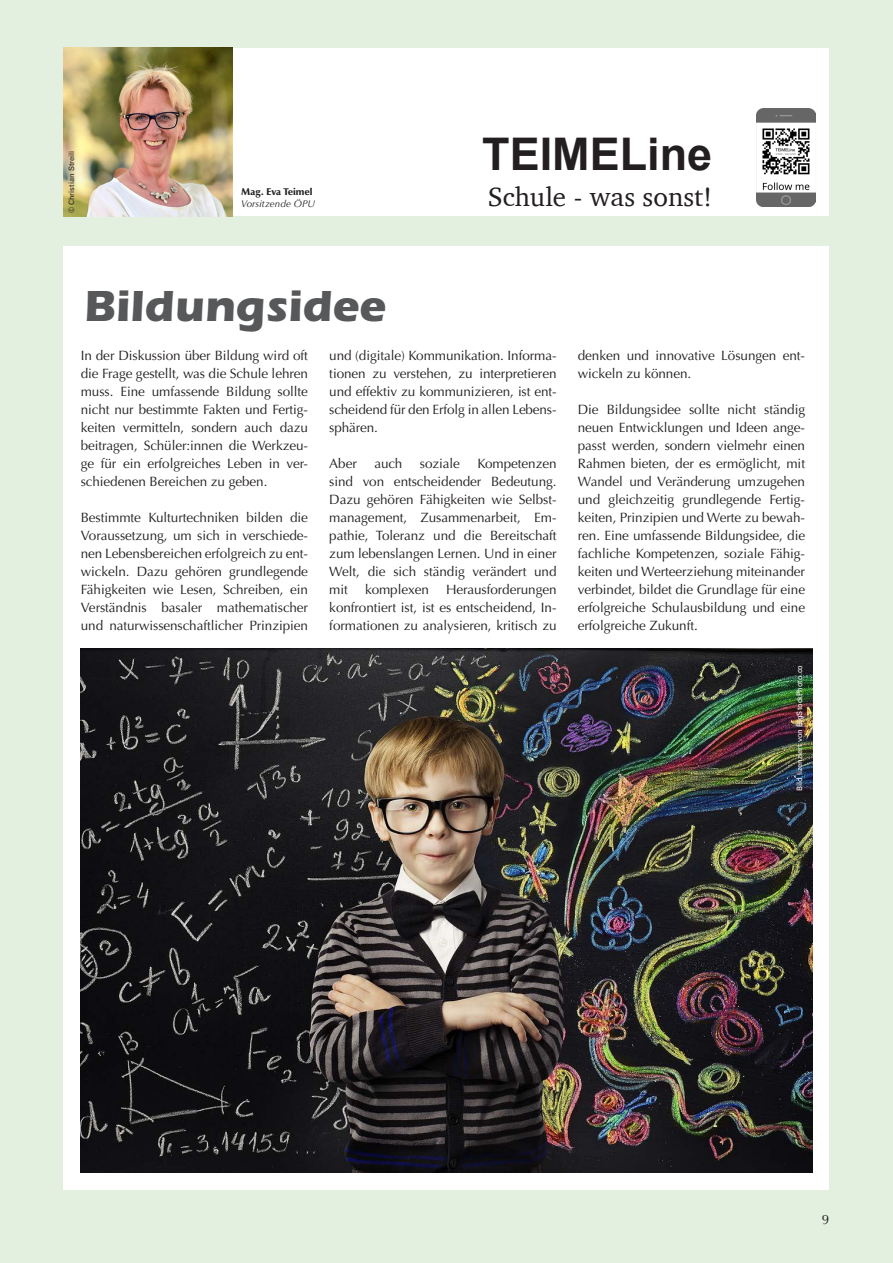
<style>
.page{position:relative;width:893px;height:1263px;background:#e3f0df}
.page>*{position:absolute;margin:0;border:0;box-sizing:border-box;transform-origin:0 0}
.Headline{font:700 45px "ITC Eras Std";color:#57585a}
.t1{font:700 45px "Arial";color:#231f20}
.t2{font:27px "Charter";color:#231f20}
.t3{font:13.5px/18px "Optima LT Std";letter-spacing:-.005em;color:#231f20;text-align:justify}
.Autor2{font:italic 9.75px "Optima LT Std";letter-spacing:.01em;color:#231f20}
.Autor1{font:900 9.75px "Optima LT Std";color:#231f20}
.t4{font:7.5px "Univers LT Std";color:#fff}
.t5{font:7.5px "Univers LT Std";color:#231f20}
.s1{color:#231f20}
</style>
<div class="page">
<div style="left:64px;top:48px;width:765px;height:168px;background:#fff"></div>
<div style="left:64px;top:246px;width:765px;height:943px;background:#fff"></div>
<img style="left:64px;top:48px;width:169px;height:168px">
<img style="left:81px;top:648px;width:731px;height:524px">
<img style="left:757px;top:108px;width:58px;height:99px">
<p class="t5" style="left:67px;top:213px;width:64px;rotate:-90deg">© Christian Streili</p>
<p class="Autor1" style="left:241px;top:185px;width:73px">Mag. Eva Teimel</p>
<p class="Autor2" style="left:241px;top:198px;width:75px">Vorsitzende ÖPU</p>
<p class="Headline" style="left:84px;top:280px;width:303px">Bildungsidee</p>
<p class="t1" style="left:482px;top:124px;width:232px">TEIMELine</p>
<p class="t2" style="left:488px;top:173px;width:226px">Schule - was sonst!</p>
<p class="t3" style="left:81px;top:347px;width:229px">In der Diskussion über Bildung wird oft die Frage gestellt, was die Schule lehren muss. Eine umfassende Bildung sollte nicht nur bestimmte Fakten und Fertig&shy;keiten vermitteln, sondern auch dazu beitragen, Schüler:innen die Werkzeu&shy;ge für ein erfolgreiches Leben in ver&shy;schiedenen Bereichen zu geben.</p>
<p class="t3" style="left:81px;top:509px;width:229px">Bestimmte Kulturtechniken bilden die Voraussetzung, um sich in verschiede&shy;nen Lebensbereichen erfolgreich zu ent&shy;wickeln. Dazu gehören grundlegende Fähigkeiten wie Lesen, Schreiben, ein Verständnis basaler mathematischer und naturwissenschaftlicher Prinzipien</p>
<p class="t3" style="left:329px;top:347px;width:229px">und (digitale) Kommunikation. Informa&shy;tionen zu verstehen, zu interpretieren und effektiv zu kommunizieren, ist ent&shy;scheidend für den Erfolg in allen Lebens&shy;sphären.</p>
<p class="t3" style="left:329px;top:455px;width:29px">Aber</p>
<p class="t3" style="left:374px;top:455px;width:30px">auch</p>
<p class="t3" style="left:420px;top:455px;width:42px">soziale</p>
<p class="t3" style="left:329px;top:455px;width:229px;text-indent:148px">Kompetenzen sind von entscheidender Bedeutung.<br>Dazu gehören Fähigkeiten wie Selbst&shy;management, Zusammenarbeit, Em&shy;pathie, Toleranz und die Bereitschaft zum lebenslangen Lernen. Und in einer Welt, die sich ständig verändert und mit</p>
<p class="t3" style="left:329px;top:581px;width:229px;text-indent:117px">Herausforderungen konfrontiert ist, ist es entscheidend, In&shy;formationen zu analysieren, kritisch zu</p>
<p class="t3" style="left:365px;top:581px;width:65px">komplexen</p>
<p class="t3" style="left:578px;top:347px;width:228px">denken und innovative Lösungen ent&shy;wickeln zu können.</p>
<p class="t3" style="left:578px;top:401px;width:229px">Die Bildungsidee sollte nicht ständig neuen Entwicklungen und Ideen ange&shy;passt werden, sondern vielmehr einen Rahmen bieten, der es ermöglicht, mit Wandel und Veränderung umzugehen und gleichzeitig grundlegende Fertig&shy;keiten, Prinzipien und Werte zu bewah&shy;ren. Eine umfassende Bildungsidee, die fachliche Kompetenzen, soziale Fähig&shy;keiten und Werteerziehung miteinander verbindet, bildet die Grundlage für eine erfolgreiche Schulausbildung und eine erfolgreiche Zukunft.</p>
<p class="t4" style="left:795px;top:791px;width:135px;rotate:-90deg">Bild lizenziert von BigStockPhoto.co<span class="s1">m</span></p>
<p class="t3" style="left:822px;top:1211px;width:9px">9</p>
</div>
